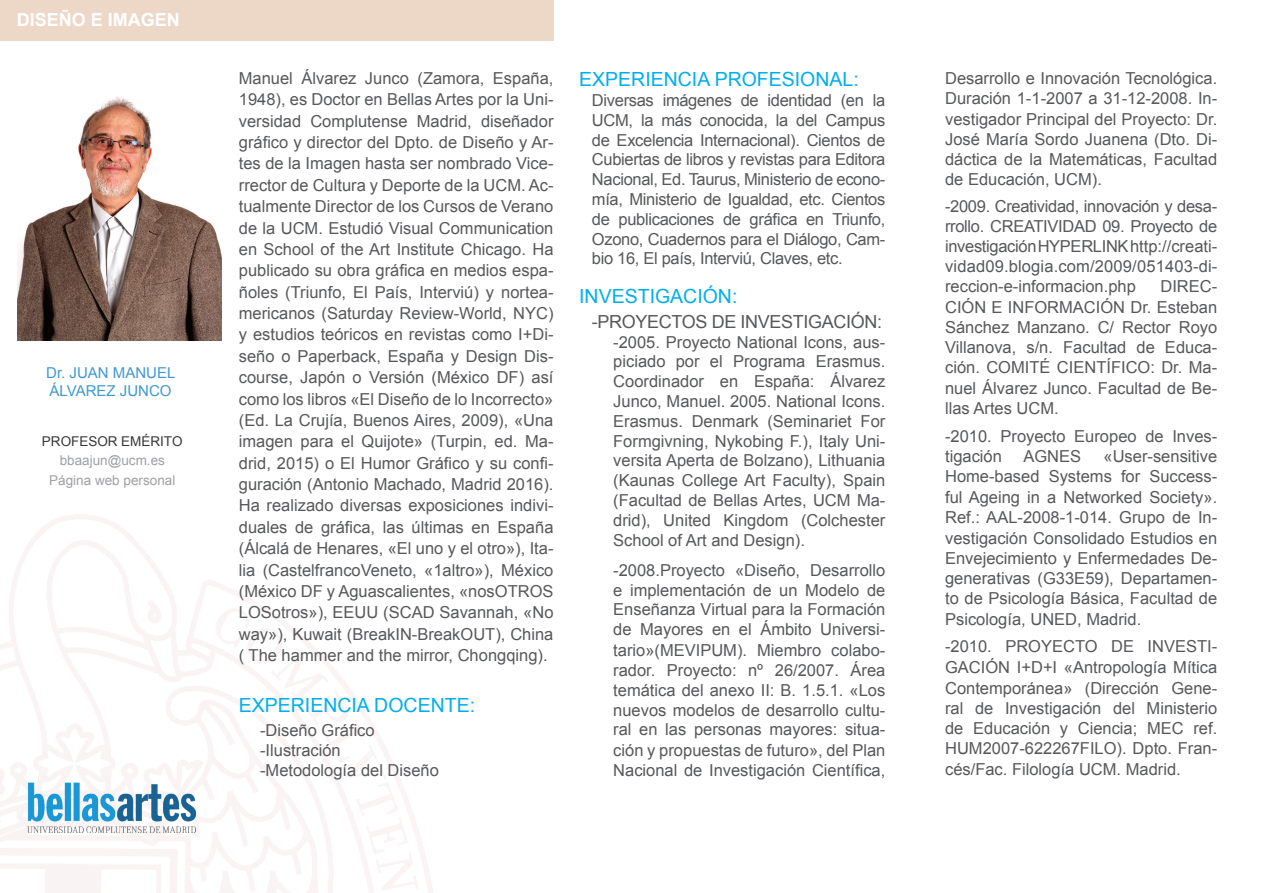
<style>
.page{position:relative;width:1263px;height:893px;background:#fff}
.page>*{position:absolute;margin:0;border:0;box-sizing:border-box;transform-origin:0 0}
.t1{font:19.5px "Arial";color:#00aeef}
.t2{font:18px "Arial";letter-spacing:-.02em;color:#57585a}
.t3{font:700 18px "Arial";color:#fff}
.t4{font:16.5px/21.3px "Arial";color:#57585a;text-align:justify}
.t5{font:15px/18px "Arial";color:#4198d3}
.t6{font:13.5px/19.2px "Arial";color:#9fa0a4;text-align:center}
.t7{font:13.5px "Arial";color:#373738}
</style>
<div class="page">
<img style="left:27px;top:778px;width:170px;height:54px">
<div style="left:0;top:0;width:553px;height:40px;background:#edd8c8"></div>
<img style="left:17px;top:96px;width:204px;height:244px">
<p class="t3" style="left:17px;top:7px;width:165px">DISEÑO E IMAGEN</p>
<p class="t5" style="left:46px;top:364px;width:131px">Dr. JUAN MANUEL<br>ÁLVAREZ JUNCO</p>
<p class="t7" style="left:42px;top:432px;width:142px">PROFESOR EMÉRITO</p>
<p class="t6" style="left:49px;top:451px;width:128px">bbaajun@ucm.es<br>Página web personal</p>
<p class="t4" style="left:239px;top:67px;width:316px">Manuel Álvarez Junco (Zamora, España, 1948), es Doctor en Bellas Artes por la Uni&shy;versidad Complutense Madrid, diseñador gráfico y director del Dpto. de Diseño y Ar&shy;tes de la Imagen hasta ser nombrado Vice&shy;rrector de Cultura y Deporte de la UCM. Ac&shy;tualmente Director de los Cursos de Verano de la UCM. Estudió Visual Communication en School of the Art Institute Chicago. Ha publicado su obra gráfica en medios espa&shy;ñoles (Triunfo, El País, Interviú) y nortea&shy;mericanos (Saturday Review-World, NYC) y estudios teóricos en revistas como I+Di&shy;seño o Paperback, España y Design Dis&shy;course, Japón o Versión (México DF) así como los libros «El Diseño de lo Incorrecto» (Ed. La Crujía, Buenos Aires, 2009), «Una imagen para el Quijote» (Turpin, ed. Ma&shy;drid, 2015) o El Humor Gráfico y su confi&shy;guración (Antonio Machado, Madrid 2016).<br>Ha realizado diversas exposiciones indivi&shy;duales de gráfica, las últimas en España (Álcalá de Henares, «El uno y el otro»), Ita&shy;lia (CastelfrancoVeneto, «1altro»), México (México DF y Aguascalientes, «nosOTROS LOSotros»), EEUU (SCAD Savannah, «No way»), Kuwait (BreakIN-BreakOUT), China ( The hammer and the mirror, Chongqing).</p>
<p class="t1" style="left:239px;top:692px;width:238px">EXPERIENCIA DOCENTE:</p>
<p class="t4" style="left:260px;top:720px;width:180px;line-height:19.8px;text-align:left">-Diseño Gráfico -Ilustración -Metodología del Diseño</p>
<p class="t1" style="left:579px;top:66px;width:281px">EXPERIENCIA PROFESIONAL:</p>
<p class="t4" style="left:592px;top:90px;width:295px;line-height:19.8px">Diversas imágenes de identidad (en la UCM, la más conocida, la del Campus de Excelencia Internacional). Cientos de Cubiertas de libros y revistas para Editora Nacional, Ed. Taurus, Ministerio de econo&shy;mía, Ministerio de Igualdad, etc. Cientos de publicaciones de gráfica en Triunfo, Ozono, Cuadernos para el Diálogo, Cam&shy;bio 16, El país, Interviú, Claves, etc.</p>
<p class="t1" style="left:579px;top:283px;width:160px">INVESTIGACIÓN:</p>
<p class="t2" style="left:592px;top:309px;width:292px">-PROYECTOS DE INVESTIGACIÓN:</p>
<p class="t4" style="left:613px;top:332px;width:274px;line-height:19.8px">-2005. Proyecto National Icons, aus&shy;piciado por el Programa Erasmus.<br>Coordinador en España: Álvarez Junco, Manuel. 2005. National Icons.<br>Erasmus. Denmark (Seminariet For Formgivning, Nykobing F.), Italy Uni&shy;versita Aperta de Bolzano), Lithuania (Kaunas College Art Faculty), Spain (Facultad de Bellas Artes, UCM Ma&shy;drid), United Kingdom (Colchester School of Art and Design).</p>
<p class="t4" style="left:613px;top:560px;width:274px;line-height:20.1px">-2008.Proyecto «Diseño, Desarrollo e implementación de un Modelo de Enseñanza Virtual para la Formación de Mayores en el Ámbito Universi&shy;tario»(MEVIPUM). Miembro colabo&shy;rador. Proyecto: nº 26/2007. Área temática del anexo II: B. 1.5.1. «Los nuevos modelos de desarrollo cultu&shy;ral en las personas mayores: situa&shy;ción y propuestas de futuro», del Plan Nacional de Investigación Científica,</p>
<p class="t4" style="left:945px;top:68px;width:274px;line-height:20.2px">Desarrollo e Innovación Tecnológica.<br>Duración 1-1-2007 a 31-12-2008. In&shy;vestigador Principal del Proyecto: Dr.<br>José María Sordo Juanena (Dto. Di&shy;dáctica de la Matemáticas, Facultad de Educación, UCM).</p>
<p class="t4" style="left:945px;top:195px;width:274px;line-height:20.2px">-2009. Creatividad, innovación y desa&shy;rrollo. CREATIVIDAD 09. Proyecto de investigación HYPERLINK http://creati&shy;vidad09.blogia.com/2009/051403-di&shy;reccion-e-informacion.php</p>
<p class="t4" style="left:945px;top:276px;width:274px;line-height:20.2px;text-indent:215px">DIREC-CIÓN E INFORMACIÓN Dr. Esteban Sánchez Manzano. C/ Rector Royo Villanova, s/n. Facultad de Educa&shy;ción. COMITÉ CIENTÍFICO: Dr. Ma&shy;nuel Álvarez Junco. Facultad de Be&shy;llas Artes UCM.</p>
<p class="t4" style="left:945px;top:426px;width:274px;line-height:20.2px">-2010. Proyecto Europeo de Inves&shy;tigación</p>
<p class="t4" style="left:1023px;top:445px;width:59px">AGNES</p>
<p class="t4" style="left:945px;top:446px;width:274px;line-height:20.4px;text-indent:158px">«User-sensitive Home-based Systems for Success&shy;ful Ageing in a Networked Society».<br>Ref.: AAL-2008-1-014. Grupo de In&shy;vestigación Consolidado Estudios en Envejecimiento y Enfermedades De&shy;generativas (G33E59), Departamen&shy;to de Psicología Básica, Facultad de Psicología, UNED, Madrid.</p>
<p class="t4" style="left:945px;top:636px;width:274px;line-height:20.4px">-2010. PROYECTO DE INVESTI-GACIÓN I+D+I «Antropología Mítica Contemporánea» (Dirección Gene&shy;ral de Investigación del Ministerio de Educación y Ciencia; MEC ref.<br>HUM2007-622267FILO). Dpto. Fran&shy;cés/Fac. Filología UCM. Madrid.</p>
</div>
